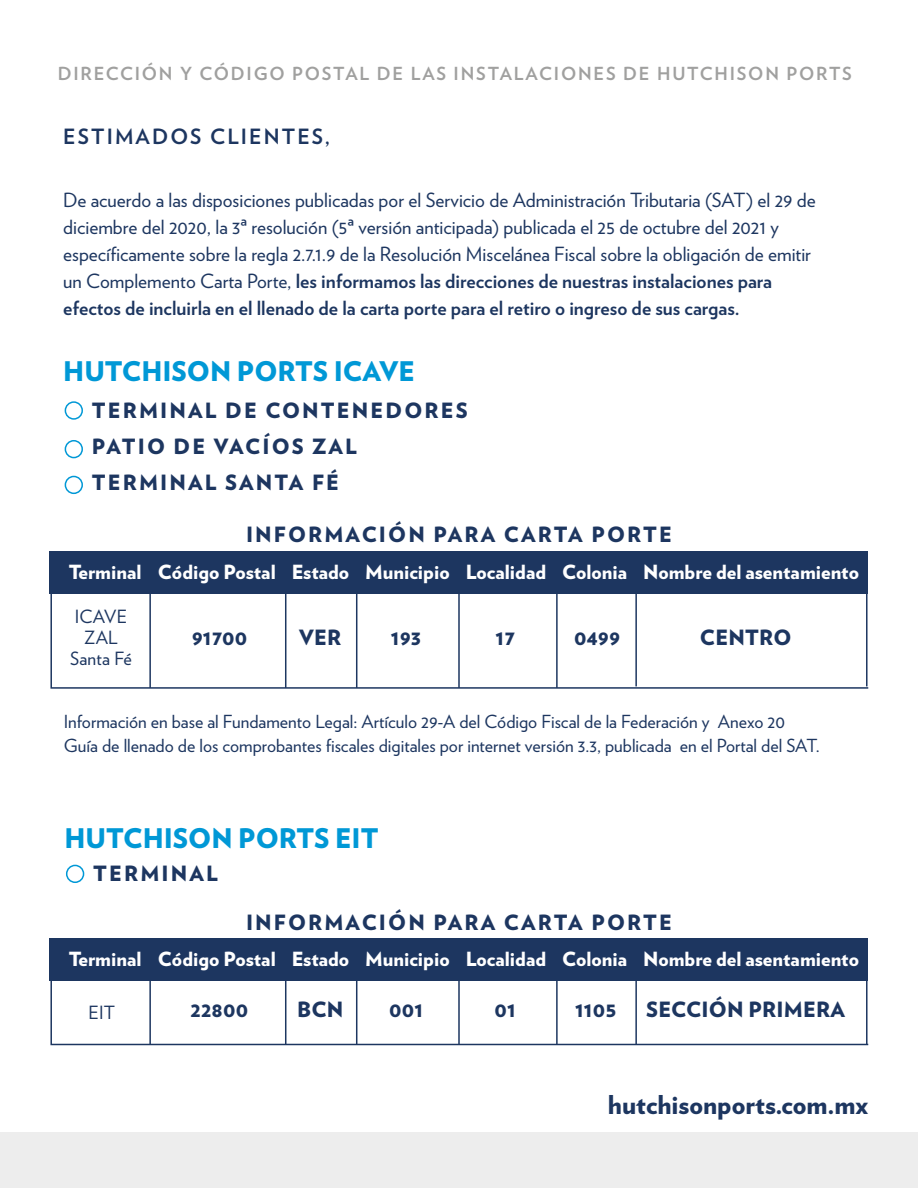
<style>
.page{position:relative;width:918px;height:1188px;background:#fff}
.page>*{position:absolute;margin:0;border:0;box-sizing:border-box;transform-origin:0 0}
.t1{font:900 27px "Verlag";color:#0098d6}
.t2{font:900 25.95px "Verlag";color:#1d3660}
.t3{font:900 21px "Verlag";letter-spacing:.1em;color:#1d3660}
.t4{font:700 21px "Verlag";letter-spacing:.1em;color:#1d3660}
.t5{font:900 21px "Verlag";letter-spacing:.01em;color:#1d3660}
.t6{font:19.5px/27px "Verlag";color:#1d3660}
.t7{font:900 19.5px "Verlag";color:#fff}
.t8{font:18.15px/20.9px "Verlag";letter-spacing:.01em;color:#1d3660;text-align:center}
.t9{font:18px/24px "Verlag";color:#1d3660}
.t10{font:700 18px "Verlag";letter-spacing:.1em;color:#a0a09f}
.s1{font-weight:700}
</style>
<div class="page">
<div style="left:66px;top:865px;width:18px;height:18px;border:2px solid #0098d6;border-radius:50%"></div>
<div style="left:50px;top:938px;width:818px;height:43px;background:#1d3660"></div>
<svg style="left:50px;top:981px;width:819px;height:65px"></svg>
<div style="left:0;top:1133px;width:918px;height:55px;background:#ededed"></div>
<div style="left:65px;top:401px;width:18px;height:19px;border:2px solid #0098d6;border-radius:50%"></div>
<div style="left:65px;top:440px;width:18px;height:18px;border:2px solid #0098d6;border-radius:50%"></div>
<div style="left:65px;top:476px;width:18px;height:18px;border:2px solid #0098d6;border-radius:50%"></div>
<div style="left:50px;top:551px;width:818px;height:43px;background:#1d3660"></div>
<svg style="left:50px;top:594px;width:819px;height:95px"></svg>
<p class="t10" style="left:58px;top:59px;width:796px">DIRECCIÓN Y CÓDIGO POSTAL DE LAS INSTALACIONES DE HUTCHISON PORTS</p>
<p class="t4" style="left:63px;top:120px;width:268px">ESTIMADOS CLIENTES,</p>
<p class="t6" style="left:63px;top:186px;width:754px">De acuerdo a las disposiciones publicadas por el Servicio de Administración Tributaria (SAT) el 29 de diciembre del 2020, la 3ª resolución (5ª versión anticipada) publicada el 25 de octubre del 2021 y específicamente sobre la regla 2.7.1.9 de la Resolución Miscelánea Fiscal sobre la obligación de emitir un Complemento Carta Porte, <span class="s1">les informamos las direcciones de nuestras instalaciones para efectos de incluirla en el llenado de la carta porte para el retiro o ingreso de sus cargas.</span></p>
<h1 class="t1" style="left:63px;top:349px;width:353px">HUTCHISON PORTS ICAVE</h1>
<p class="t3" style="left:92px;top:393px;width:377px">TERMINAL DE CONTENEDORES</p>
<p class="t3" style="left:92px;top:429px;width:267px">PATIO DE VACÍOS ZAL</p>
<p class="t3" style="left:92px;top:466px;width:249px">TERMINAL SANTA FÉ</p>
<p class="t3" style="left:246px;top:518px;width:427px">INFORMACIÓN PARA CARTA PORTE</p>
<p class="t7" style="left:69px;top:556px;width:792px">Terminal Código Postal Estado Municipio Localidad Colonia Nombre del asentamiento</p>
<p class="t8" style="left:70px;top:606px;width:63px">ICAVE<br>ZAL<br>Santa Fé</p>
<p class="t3" style="left:192px;top:620px;width:57px">91700</p>
<p class="t3" style="left:299px;top:620px;width:44px">VER</p>
<p class="t3" style="left:391px;top:620px;width:32px">193</p>
<p class="t3" style="left:496px;top:620px;width:21px">17</p>
<p class="t3" style="left:574px;top:620px;width:47px">0499</p>
<p class="t3" style="left:700px;top:620px;width:93px">CENTRO</p>
<p class="t9" style="left:64px;top:708px;width:757px">Información en base al Fundamento Legal: Artículo 29-A del Código Fiscal de la Federación y Anexo 20<br>Guía de llenado de los comprobantes fiscales digitales por internet versión 3.3, publicada en el Portal del SAT.</p>
<h1 class="t1" style="left:65px;top:816px;width:316px">HUTCHISON PORTS EIT</h1>
<p class="t3" style="left:93px;top:856px;width:126px">TERMINAL</p>
<p class="t3" style="left:246px;top:905px;width:427px">INFORMACIÓN PARA CARTA PORTE</p>
<p class="t7" style="left:69px;top:943px;width:792px">Terminal Código Postal Estado Municipio Localidad Colonia Nombre del asentamiento</p>
<p class="t8" style="left:89px;top:1001px;width:28px">EIT</p>
<p class="t3" style="left:191px;top:992px;width:59px">22800</p>
<p class="t3" style="left:297px;top:992px;width:48px">BCN</p>
<p class="t3" style="left:389px;top:992px;width:35px">001</p>
<p class="t3" style="left:495px;top:992px;width:23px">01</p>
<p class="t3" style="left:575px;top:992px;width:43px">1105</p>
<p class="t5" style="left:646px;top:992px;width:200px">SECCIÓN PRIMERA</p>
<h2 class="t2" style="left:608px;top:1083px;width:262px">hutchisonports.com.mx</h2>
</div>
